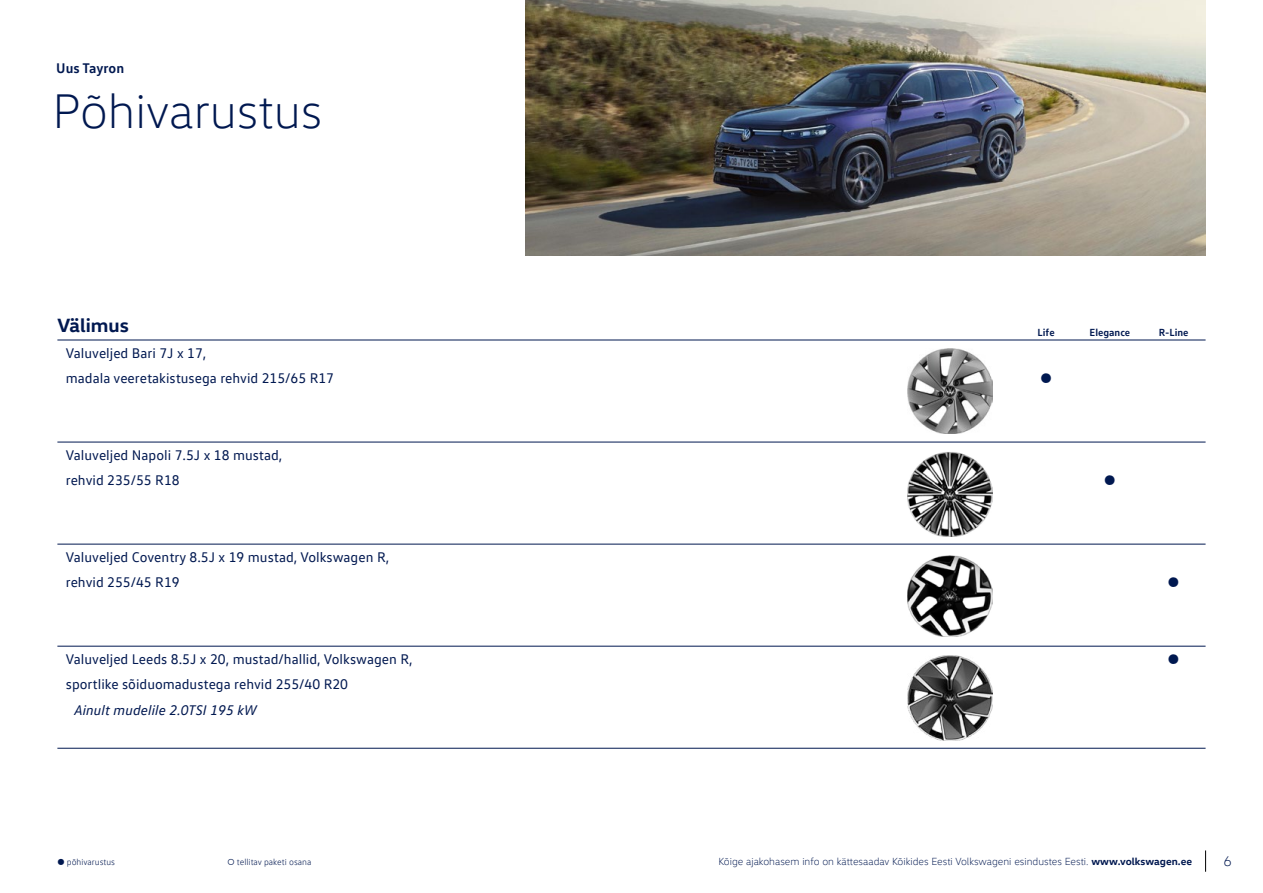
<style>
.page{position:relative;width:1263px;height:893px;background:#fff}
.page>*{position:absolute;margin:0;border:0;box-sizing:border-box;transform-origin:0 0}
.t1{font:300 49.5px "VW Head";color:#001850}
.t2{font:700 19.5px "VW Head";color:#001850}
.t3{font:14.25px/25.5px "VW Text";color:#001850}
.t4{font:italic 14.25px "VW Text";color:#001850}
.t5{font:700 14.25px "VW Text";letter-spacing:-.005em;color:#001850}
.t6{font:300 14.25px "VW Head";color:#001850}
.t7{font:300 10.5px "VW Head";color:#001850}
.t8{font:700 10.5px "VW Text";color:#001850}
.t9{font:300 9px "VW Text";color:#001850}
.s1{font-weight:700}
</style>
<div class="page">
<hr style="left:57px;top:340px;width:1148px;height:1px;background:#001850">
<hr style="left:57px;top:442px;width:1148px;height:1px;background:#001850">
<hr style="left:57px;top:544px;width:1148px;height:1px;background:#001850">
<hr style="left:57px;top:646px;width:1148px;height:1px;background:#001850">
<hr style="left:57px;top:748px;width:1148px;height:1px;background:#001850">
<img style="left:908px;top:349px;width:85px;height:85px">
<img style="left:908px;top:452px;width:85px;height:84px">
<img style="left:908px;top:555px;width:85px;height:82px">
<img style="left:908px;top:655px;width:85px;height:85px">
<img style="left:525px;top:0;width:680px;height:255px">
<svg style="left:1205px;top:850px;width:1px;height:22px"></svg>
<p class="t5" style="left:56px;top:59px;width:69px">Uus Tayron</p>
<h1 class="t1" style="left:53px;top:81px;width:271px">Põhivarustus</h1>
<h2 class="t2" style="left:57px;top:313px;width:73px">Välimus</h2>
<p class="t3" style="left:66px;top:340px;width:270px">Valuveljed Bari 7J x 17,<br>madala veeretakistusega rehvid 215/65 R17</p>
<p class="t3" style="left:66px;top:442px;width:218px">Valuveljed Napoli 7.5J x 18 mustad, rehvid 235/55 R18</p>
<p class="t3" style="left:66px;top:544px;width:325px">Valuveljed Coventry 8.5J x 19 mustad, Volkswagen R, rehvid 255/45 R19</p>
<p class="t8" style="left:1037px;top:325px;width:19px">Life</p>
<p class="t8" style="left:1089px;top:325px;width:42px">Elegance</p>
<p class="t8" style="left:1159px;top:325px;width:31px">R-Line</p>
<p class="t3" style="left:1040px;top:365px;width:13px">●</p>
<p class="t3" style="left:1104px;top:467px;width:13px">●</p>
<p class="t3" style="left:1168px;top:569px;width:13px">●</p>
<p class="t3" style="left:66px;top:646px;width:348px">Valuveljed Leeds 8.5J x 20, mustad/hallid, Volkswagen R,</p>
<p class="t3" style="left:1168px;top:646px;width:13px">●</p>
<p class="t3" style="left:66px;top:671px;width:284px">sportlike sõiduomadustega rehvid 255/40 R20</p>
<p class="t4" style="left:74px;top:701px;width:184px">Ainult mudelile 2.0TSI 195 kW</p>
<p class="t9" style="left:57px;top:856px;width:59px">● põhivarustus</p>
<p class="t9" style="left:227px;top:856px;width:85px">○ tellitav paketi osana</p>
<p class="t7" style="left:718px;top:855px;width:475px">Kõige ajakohasem info on kättesaadav Kõikides Eesti Volkswageni esindustes Eesti. <span class="s1">www.volkswagen.ee</span></p>
<p class="t6" style="left:1223px;top:853px;width:10px">6</p>
</div>
